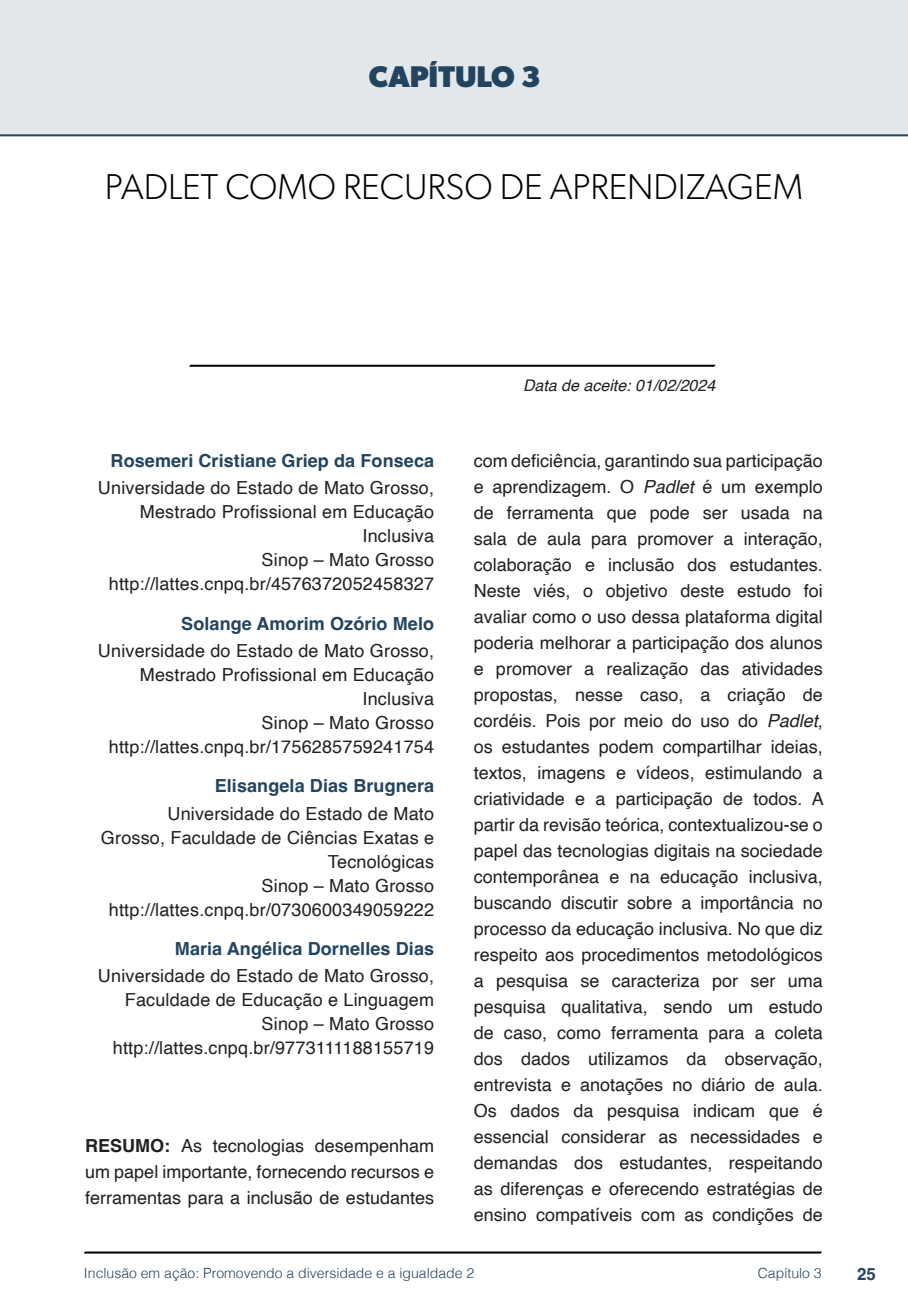
<style>
.page{position:relative;width:908px;height:1304px;background:#fff}
.page>*{position:absolute;margin:0;border:0;box-sizing:border-box;transform-origin:0 0}
.nome_artigos{font:300 36px "Gibson";color:#000}
.capítulos{font:700 30px "Gibson";color:#23445f}
.Resumos_e_PC_TXT{font:18px/26px "Helvetica";color:#231f20;text-align:justify}
.info_autores{font:18px/24px "Helvetica";letter-spacing:.01em;color:#231f20;text-align:right}
.nome_autores{font:700 18px "Helvetica";letter-spacing:.005em;color:#23445f}
.t1{font:700 16.8px "Helvetica";color:#23445f}
.t2{font:italic 16px "Helvetica";color:#231f20}
.t3{font:300 14px "Helvetica";color:#23445f}
.s1{font-weight:700}
.s2{font-style:italic}
</style>
<div class="page">
<svg style="left:84px;top:1251px;width:737px;height:3px;background:#515151"></svg>
<div style="left:0;top:0;width:907px;height:136px;background:#e2e7e9"></div>
<svg style="left:189px;top:364px;width:526px;height:3px;background:#4f4f4f"></svg>
<div style="left:44px;top:72px;width:68px;height:61px;background:#e2e7e9"></div>
<p class="capítulos" style="left:369px;top:58px;width:173px">CAPÍTULO 3</p>
<p class="nome_artigos" style="left:105px;top:165px;width:699px">PADLET COMO RECURSO DE APRENDIZAGEM</p>
<p class="nome_autores" style="left:111px;top:450px;width:325px">Rosemeri Cristiane Griep da Fonseca</p>
<p class="info_autores" style="left:98px;top:477px;width:337px">Universidade do Estado de Mato Grosso,<br>Mestrado Profissional em Educação<br>Inclusiva</p>
<p class="info_autores" style="left:261px;top:549px;width:174px">Sinop – Mato Grosso</p>
<p class="info_autores" style="left:109px;top:573px;width:326px">http://lattes.cnpq.br/4576372052458327</p>
<p class="nome_autores" style="left:181px;top:612px;width:254px">Solange Amorim Ozório Melo</p>
<p class="info_autores" style="left:98px;top:639px;width:337px">Universidade do Estado de Mato Grosso,<br>Mestrado Profissional em Educação<br>Inclusiva</p>
<p class="info_autores" style="left:261px;top:711px;width:174px">Sinop – Mato Grosso</p>
<p class="info_autores" style="left:109px;top:735px;width:326px">http://lattes.cnpq.br/1756285759241754</p>
<p class="nome_autores" style="left:215px;top:775px;width:221px">Elisangela Dias Brugnera</p>
<p class="info_autores" style="left:101px;top:802px;width:334px">Universidade do Estado de Mato<br>Grosso, Faculdade de Ciências Exatas e<br>Tecnológicas</p>
<p class="info_autores" style="left:261px;top:874px;width:174px">Sinop – Mato Grosso</p>
<p class="info_autores" style="left:109px;top:898px;width:326px">http://lattes.cnpq.br/0730600349059222</p>
<p class="nome_autores" style="left:175px;top:938px;width:260px">Maria Angélica Dornelles Dias</p>
<p class="info_autores" style="left:98px;top:965px;width:337px">Universidade do Estado de Mato Grosso,<br>Faculdade de Educação e Linguagem</p>
<p class="info_autores" style="left:261px;top:1013px;width:174px">Sinop – Mato Grosso</p>
<p class="info_autores" style="left:113px;top:1037px;width:322px">http://lattes.cnpq.br/9773111188155719</p>
<p class="Resumos_e_PC_TXT" style="left:85px;top:1134px;width:350px"><span class="s1">RESUMO:</span> As tecnologias desempenham um papel importante, fornecendo recursos e ferramentas para a inclusão de estudantes</p>
<p class="t2" style="left:523px;top:373px;width:194px">Data de aceite: 01/02/2024</p>
<p class="Resumos_e_PC_TXT" style="left:473px;top:448px;width:351px">com deficiência, garantindo sua participação e aprendizagem. O <span class="s2">Padlet</span> é um exemplo de ferramenta que pode ser usada na sala de aula para promover a interação, colaboração e inclusão dos estudantes.<br>Neste viés, o objetivo deste estudo foi avaliar como o uso dessa plataforma digital poderia melhorar a participação dos alunos e promover a realização das atividades propostas, nesse caso, a criação de cordéis. Pois por meio do uso do <span class="s2">Padlet</span>, os estudantes podem compartilhar ideias, textos, imagens e vídeos, estimulando a criatividade e a participação de todos. A partir da revisão teórica, contextualizou-se o papel das tecnologias digitais na sociedade contemporânea e na educação inclusiva, buscando discutir sobre a importância no processo da educação inclusiva. No que diz respeito aos procedimentos metodológicos a pesquisa se caracteriza por ser uma pesquisa qualitativa, sendo um estudo de caso, como ferramenta para a coleta dos dados utilizamos da observação, entrevista e anotações no diário de aula.<br>Os dados da pesquisa indicam que é essencial considerar as necessidades e demandas dos estudantes, respeitando as diferenças e oferecendo estratégias de ensino compatíveis com as condições de</p>
<p class="t3" style="left:84px;top:1261px;width:391px">Inclusão em ação: Promovendo a diversidade e a igualdade 2</p>
<p class="t3" style="left:757px;top:1261px;width:65px">Capítulo 3</p>
<p class="t1" style="left:856px;top:1264px;width:20px">25</p>
</div>
